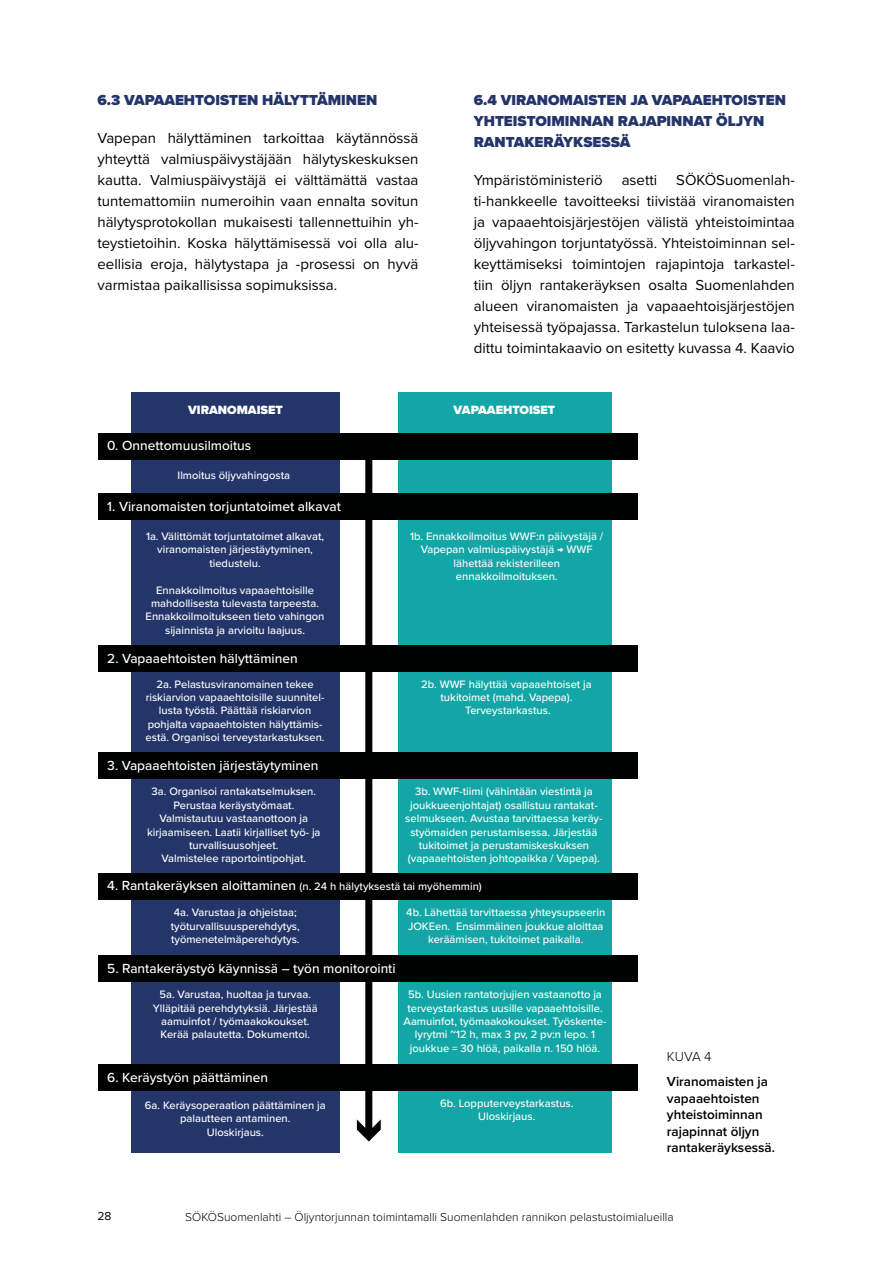
<style>
.page{position:relative;width:893px;height:1263px;background:#fff}
.page>*{position:absolute;margin:0;border:0;box-sizing:border-box;transform-origin:0 0}
.t1{font:15px/21px "Proxima Nova";color:#000;text-align:justify}
.t2{font:900 15px/21px "Proxima Nova";color:#233569}
.t3{font:500 13.65px "Proxima Nova";color:#fff}
.t4{font:600 13.5px/16.5px "Proxima Nova";color:#000}
.t5{font:300 13.5px "Proxima Nova";color:#000}
.t6{font:900 12.45px "Proxima Nova";color:#fff}
.t7{font:300 12px "Proxima Nova";color:#000}
.t8{font:12px "Proxima Nova";color:#000}
.t9{font:500 11.1px/13.4px "Proxima Nova";color:#fff;text-align:center}
.s1{font-size:13.65px}
</style>
<div class="page">
<div style="left:365px;top:438px;width:7px;height:695px;background:#000"></div>
<svg style="left:357px;top:1119px;width:24px;height:22px"></svg>
<div style="left:131px;top:392px;width:209px;height:760px;background:#243569"></div>
<div style="left:398px;top:392px;width:213px;height:760px;background:#14a6a6"></div>
<div style="left:98px;top:433px;width:539px;height:27px;background:#010202"></div>
<div style="left:98px;top:493px;width:539px;height:27px;background:#010202"></div>
<div style="left:98px;top:645px;width:539px;height:27px;background:#010202"></div>
<div style="left:98px;top:752px;width:539px;height:27px;background:#010202"></div>
<div style="left:98px;top:873px;width:539px;height:27px;background:#010202"></div>
<div style="left:98px;top:955px;width:539px;height:27px;background:#010202"></div>
<div style="left:98px;top:1064px;width:539px;height:27px;background:#010202"></div>
<h1 class="t2" style="left:97px;top:90px;width:281px">6.3 VAPAAEHTOISTEN HÄLYTTÄMINEN</h1>
<p class="t1" style="left:97px;top:127px;width:323px">Vapepan hälyttäminen tarkoittaa käytännössä yhteyttä valmiuspäivystäjään hälytyskeskuksen kautta. Valmiuspäivystäjä ei välttämättä vastaa tuntemattomiin numeroihin vaan ennalta sovitun hälytysprotokollan mukaisesti tallennettuihin yh&shy;teystietoihin. Koska hälyttämisessä voi olla alu&shy;eellisia eroja, hälytystapa ja -prosessi on hyvä varmistaa paikallisissa sopimuksissa.</p>
<h1 class="t2" style="left:474px;top:90px;width:314px">6.4 VIRANOMAISTEN JA VAPAAEHTOISTEN<br>YHTEISTOIMINNAN RAJAPINNAT ÖLJYN<br>RANTAKERÄYKSESSÄ</h1>
<h1 class="t1" style="left:474px;top:169px;width:130px">Ympäristöministeriö</h1>
<h1 class="t1" style="left:622px;top:169px;width:37px">asetti</h1>
<p class="t1" style="left:474px;top:169px;width:323px;text-indent:202px">SÖKÖSuomenlah&shy;ti-hankkeelle tavoitteeksi tiivistää viranomaisten ja vapaaehtoisjärjestöjen välistä yhteistoimintaa öljyvahingon torjuntatyössä. Yhteistoiminnan sel&shy;keyttämiseksi toimintojen rajapintoja tarkastel&shy;tiin öljyn rantakeräyksen osalta Suomenlahden alueen viranomaisten ja vapaaehtoisjärjestöjen yhteisessä työpajassa. Tarkastelun tuloksena laa&shy;dittu toimintakaavio on esitetty kuvassa 4. Kaavio</p>
<p class="t6" style="left:188px;top:400px;width:96px">VIRANOMAISET</p>
<p class="t6" style="left:454px;top:400px;width:103px">VAPAAEHTOISET</p>
<p class="t3" style="left:107px;top:436px;width:145px">0. Onnettomuusilmoitus</p>
<p class="t9" style="left:178px;top:468px;width:114px">Ilmoitus öljyvahingosta</p>
<p class="t3" style="left:107px;top:496px;width:235px">1. Viranomaisten torjuntatoimet alkavat</p>
<p class="t9" style="left:146px;top:529px;width:180px">1a. Välittömät torjuntatoimet alkavat, viranomaisten järjestäytyminen, tiedustelu.</p>
<p class="t9" style="left:146px;top:583px;width:180px">Ennakkoilmoitus vapaaehtoisille mahdollisesta tulevasta tarpeesta.<br>Ennakkoilmoitukseen tieto vahingon sijainnista ja arvioitu laajuus.</p>
<p class="t3" style="left:107px;top:648px;width:192px">2. Vapaaehtoisten hälyttäminen</p>
<p class="t9" style="left:410px;top:529px;width:195px">1b. Ennakkoilmoitus WWF:n päivystäjä /<br>Vapepan valmiuspäivystäjä → WWF lähettää rekisterilleen ennakkoilmoituksen.</p>
<p class="t9" style="left:146px;top:677px;width:181px">2a. Pelastusviranomainen tekee riskiarvion vapaaehtoisille suunnitel&shy;lusta työstä. Päättää riskiarvion pohjalta vapaaehtoisten hälyttämis&shy;estä. Organisoi terveystarkastuksen.</p>
<p class="t9" style="left:421px;top:677px;width:172px">2b. WWF hälyttää vapaaehtoiset ja tukitoimet (mahd. Vapepa).<br>Terveystarkastus.</p>
<p class="t3" style="left:107px;top:755px;width:212px">3. Vapaaehtoisten järjestäytyminen</p>
<p class="t9" style="left:147px;top:784px;width:175px">3a. Organisoi rantakatselmuksen.<br>Perustaa keräystyömaat.<br>Valmistautuu vastaanottoon ja kirjaamiseen. Laatii kirjalliset työ- ja turvallisuusohjeet.<br>Valmistelee raportointipohjat.</p>
<p class="t9" style="left:405px;top:784px;width:199px">3b. WWF-tiimi (vähintään viestintä ja joukkueenjohtajat) osallistuu rantakat&shy;selmukseen. Avustaa tarvittaessa keräy&shy;styömaiden perustamisessa. Järjestää tukitoimet ja perustamiskeskuksen (vapaaehtoisten johtopaikka / Vapepa).</p>
<p class="t9" style="left:107px;top:879px;width:376px"><span class="s1">4. Rantakeräyksen aloittaminen</span> (n. 24 h hälytyksestä tai myöhemmin)</p>
<p class="t9" style="left:171px;top:905px;width:130px;text-align:left">4a. Varustaa ja ohjeistaa; työturvallisuusperehdytys, työmenetelmäperehdytys.</p>
<p class="t9" style="left:406px;top:905px;width:200px">4b. Lähettää tarvittaessa yhteysupseerin<br>JOKEen. Ensimmäinen joukkue aloittaa keräämisen, tukitoimet paikalla.</p>
<p class="t3" style="left:107px;top:958px;width:290px">5. Rantakeräystyö käynnissä – työn monitorointi</p>
<p class="t9" style="left:153px;top:987px;width:166px">5a. Varustaa, huoltaa ja turvaa.<br>Ylläpitää perehdytyksiä. Järjestää aamuinfot / työmaakokoukset.<br>Kerää palautetta. Dokumentoi.</p>
<p class="t9" style="left:404px;top:987px;width:204px">5b. Uusien rantatorjujien vastaanotto ja terveystarkastus uusille vapaaehtoisille.<br>Aamuinfot, työmaakokoukset. Työskente&shy;lyrytmi ~12 h, max 3 pv, 2 pv:n lepo. 1 joukkue = 30 hlöä, paikalla n. 150 hlöä.</p>
<p class="t3" style="left:107px;top:1067px;width:162px">6. Keräystyön päättäminen</p>
<p class="t9" style="left:145px;top:1098px;width:182px">6a. Keräysoperaation päättäminen ja palautteen antaminen.<br>Uloskirjaus.</p>
<p class="t9" style="left:440px;top:1096px;width:135px">6b. Lopputerveystarkastus.<br>Uloskirjaus.</p>
<p class="t5" style="left:667px;top:1047px;width:46px">KUVA 4</p>
<p class="t4" style="left:667px;top:1073px;width:110px">Viranomaisten ja vapaaehtoisten yhteistoiminnan rajapinnat öljyn rantakeräyksessä.</p>
<p class="t8" style="left:97px;top:1207px;width:16px">28</p>
<p class="t7" style="left:185px;top:1208px;width:490px">SÖKÖSuomenlahti – Öljyntorjunnan toimintamalli Suomenlahden rannikon pelastustoimialueilla</p>
</div>
